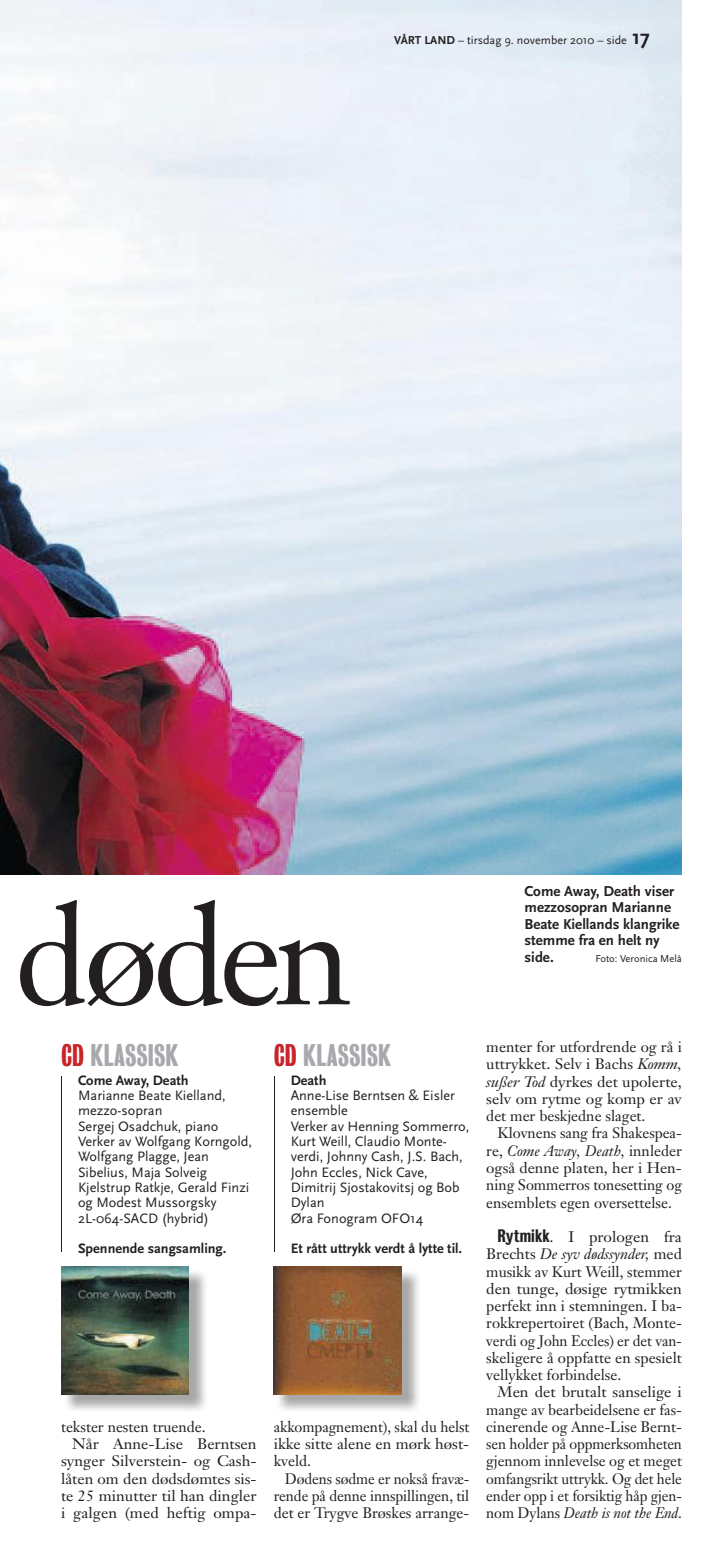
<style>
.page{position:relative;width:711px;height:1556px;background:#fff}
.page>*{position:absolute;margin:0;border:0;box-sizing:border-box;transform-origin:0 0}
.t1{font:138px "Janson Text";letter-spacing:-.045em;color:#231f20}
.t2{font:28.5px "Bureau Grotesque One Five";color:#a8a9ad}
.t3{font:15px/17.2px "Janson Text";color:#231f20;text-align:justify;scale:1.05 1}
.t4{font:15px/17.2px "Janson Text";color:#231f20;text-align:justify}
.t5{font:700 15px/16.5px "Scala Sans";color:#231f20}
.t6{font:15px "Janson Text";color:#231f20;scale:1.04 1}
.t7{font:14.25px/15.3px "Scala Sans";color:#231f20}
.t8{font:700 14.25px "Scala Sans";color:#231f20}
.t9{font:12px "Scala Sans";color:#231f20}
.t10{font:10.5px "Scala Sans";color:#231f20}
.s1{font-weight:700}
.s2{font-weight:700;font-size:21px}
.s3{color:#c8242b}
.s4{font-style:italic}
.s5{font-family:"Bureau Grotesque Three Five";font-size:16.5px}
</style>
<div class="page">
<img style="left:0;top:0;width:682px;height:874px">
<img style="left:276px;top:1268px;width:142px;height:142px">
<img style="left:274px;top:1266px;width:127px;height:128px">
<img style="left:63px;top:1272px;width:142px;height:138px">
<img style="left:61px;top:1266px;width:128px;height:128px">
<hr style="left:61px;top:1075px;width:1px;height:176px;background:#231f20">
<hr style="left:274px;top:1075px;width:1px;height:176px;background:#231f20">
<p class="t9" style="left:394px;top:35px;width:257px"><span class="s1">VÅRT LAND</span> – tirsdag 9. november 2010 – side <span class="s2">17</span></p>
<h1 class="t1" style="left:14px;top:899px;width:339px">døden</h1>
<h2 class="t2" style="left:61px;top:1043px;width:119px"><span class="s3">CD</span> KLASSISK</h2>
<p class="t8" style="left:78px;top:1073px;width:112px">Come Away, Death</p>
<p class="t7" style="left:78px;top:1088px;width:176px">Marianne Beate Kielland, mezzo-sopran<br>Sergej Osadchuk, piano<br>Verker av Wolfgang Korngold,<br>Wolfgang Plagge, Jean<br>Sibelius, Maja Solveig<br>Kjelstrup Ratkje, Gerald Finzi og Modest Mussorgsky<br>2L-064-SACD (hybrid)</p>
<p class="t8" style="left:78px;top:1241px;width:150px">Spennende sangsamling.</p>
<h2 class="t2" style="left:274px;top:1043px;width:119px"><span class="s3">CD</span> KLASSISK</h2>
<p class="t8" style="left:291px;top:1073px;width:37px">Death</p>
<p class="t7" style="left:291px;top:1088px;width:180px">Anne-Lise Berntsen &amp; Eisler ensemble<br>Verker av Henning Sommerro,<br>Kurt Weill, Claudio Monte&shy;verdi, Johnny Cash, J.S. Bach,<br>John Eccles, Nick Cave,<br>Dimitrij Sjostakovitsj og Bob<br>Dylan<br>Øra Fonogram OFO14</p>
<p class="t8" style="left:291px;top:1241px;width:173px">Et rått uttrykk verdt å lytte til.</p>
<p class="t4" style="left:61px;top:1419px;width:146px">tekster nesten truende.</p>
<p class="t3" style="left:72px;top:1436px;width:177px">Når Anne-Lise Berntsen</p>
<p class="t3" style="left:61px;top:1453px;width:188px">synger Silverstein- og Cash-</p>
<p class="t6" style="left:61px;top:1472px;width:190px">låten om den dødsdømtes sis-</p>
<p class="t3" style="left:61px;top:1488px;width:188px">te 25 minutter til han dingler</p>
<p class="t3" style="left:61px;top:1505px;width:188px">i galgen (med heftig ompa-</p>
<p class="t4" style="left:274px;top:1419px;width:197px">akkompagnement), skal du helst ikke sitte alene en mørk høst&shy;kveld.</p>
<p class="t4" style="left:274px;top:1471px;width:197px;text-indent:11px">Dødens sødme er nokså fravæ&shy;rende på denne innspillingen, til det er Trygve Brøskes arrange-</p>
<p class="t5" style="left:524px;top:883px;width:156px">Come Away, Death viser mezzosopran Marianne<br>Beate Kiellands klangrike stemme fra en helt ny side.</p>
<p class="t10" style="left:595px;top:953px;width:88px">Foto: Veronica Melå</p>
<p class="t4" style="left:486px;top:1039px;width:197px">menter for utfordrende og rå i uttrykket. Selv i Bachs <span class="s4">Komm, sußer Tod</span> dyrkes det upolerte, selv om rytme og komp er av det mer beskjedne slaget.</p>
<p class="t4" style="left:486px;top:1126px;width:197px;text-indent:11px">Klovnens sang fra Shakespea&shy;re, <span class="s4">Come Away, Death,</span> innleder også denne platen, her i Hen&shy;ning Sommerros tonesetting og ensemblets egen oversettelse.</p>
<p class="t3" style="left:486px;top:1229px;width:188px;text-indent:11px"><span class="s5">Rytmikk</span>. I prologen fra Brechts <span class="s4">De syv dødssynder,</span> med musikk av Kurt Weill, stemmer den tunge, døsige rytmikken perfekt inn i stemningen. I ba&shy;rokkrepertoiret (Bach, Monte&shy;verdi og John Eccles) er det van&shy;skeligere å oppfatte en spesielt vellykket forbindelse.</p>
<p class="t3" style="left:486px;top:1384px;width:188px;text-indent:11px">Men det brutalt sanselige i mange av bearbeidelsene er fas&shy;cinerende og Anne-Lise Bernt&shy;sen holder på oppmerksomheten gjennom innlevelse og et meget omfangsrikt uttrykk. Og det hele ender opp i et forsiktig håp gjen&shy;nom Dylans <span class="s4">Death is not the End</span>.</p>
</div>
